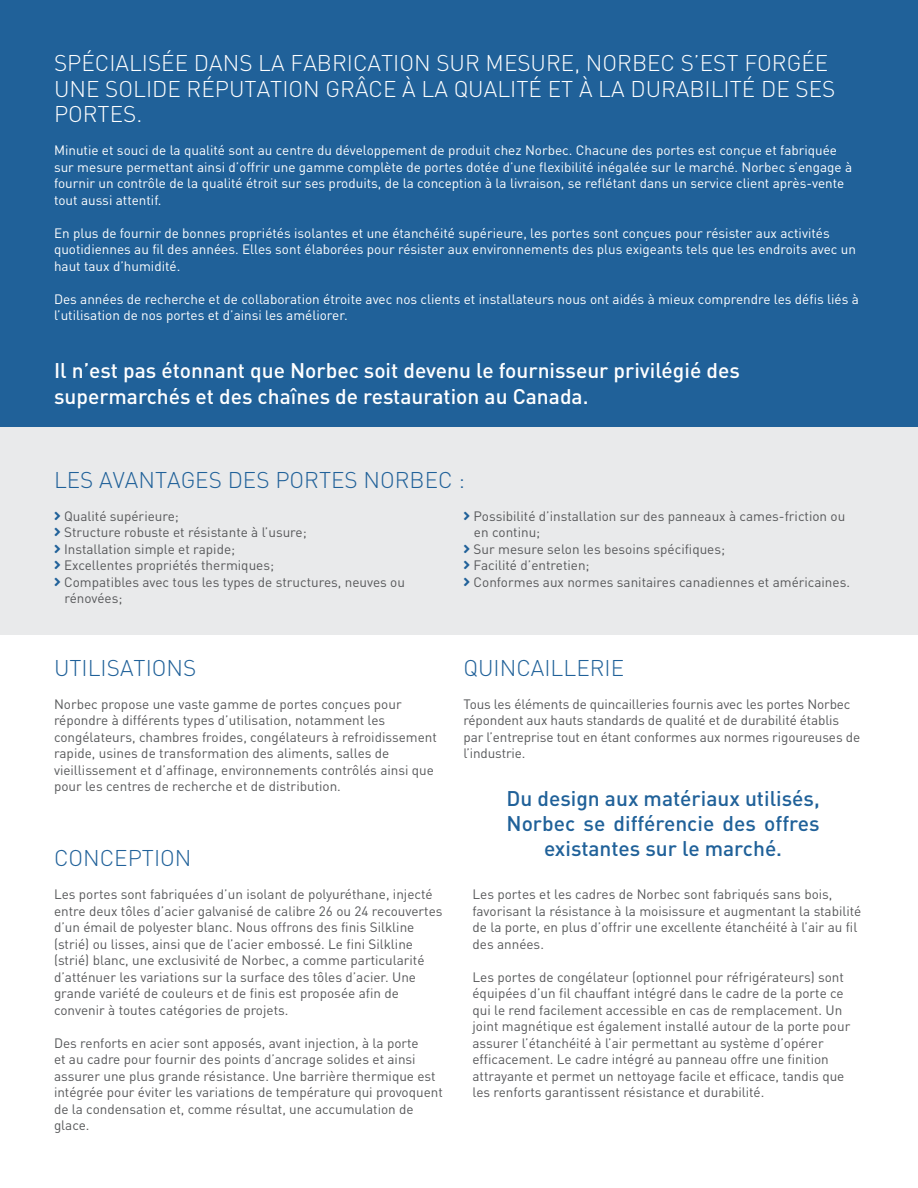
<style>
.page{position:relative;width:918px;height:1188px;background:#fff}
.page>*{position:absolute;margin:0;border:0;box-sizing:border-box;transform-origin:0 0}
.t1{font:300 22.5px/25.5px "DIN";color:#fff}
.t2{font:300 22.5px "DIN";color:#206199}
.t3{font:500 21px/25.2px "DINOT";color:#fff}
.t4{font:500 21px/25.2px "DINOT";color:#206199;text-align:center}
.t5{font:13.5px/16.5px "DINOT";color:#57585a}
.t6{font:13.5px/16.5px "DINOT";color:#fff}
</style>
<div class="page">
<div style="left:0;top:393px;width:918px;height:241px;background:#e9eaeb"></div>
<div style="left:0;top:0;width:918px;height:427px;background:#206199"></div>
<h1 class="t1" style="left:54px;top:50px;width:783px">SPÉCIALISÉE DANS LA FABRICATION SUR MESURE, NORBEC S’EST FORGÉE<br>UNE SOLIDE RÉPUTATION GRÂCE À LA QUALITÉ ET À LA DURABILITÉ DE SES<br>PORTES.</h1>
<p class="t6" style="left:54px;top:142px;width:800px">Minutie et souci de la qualité sont au centre du développement de produit chez Norbec. Chacune des portes est conçue et fabriquée sur mesure permettant ainsi d’offrir une gamme complète de portes dotée d’une flexibilité inégalée sur le marché. Norbec s’engage à fournir un contrôle de la qualité étroit sur ses produits, de la conception à la livraison, se reflétant dans un service client après-vente tout aussi attentif.</p>
<p class="t6" style="left:54px;top:224px;width:804px">En plus de fournir de bonnes propriétés isolantes et une étanchéité supérieure, les portes sont conçues pour résister aux activités quotidiennes au fil des années. Elles sont élaborées pour résister aux environnements des plus exigeants tels que les endroits avec un haut taux d’humidité.</p>
<p class="t6" style="left:54px;top:290px;width:806px">Des années de recherche et de collaboration étroite avec nos clients et installateurs nous ont aidés à mieux comprendre les défis liés à l’utilisation de nos portes et d’ainsi les améliorer.</p>
<h2 class="t3" style="left:54px;top:358px;width:687px">Il n’est pas étonnant que Norbec soit devenu le fournisseur privilégié des supermarchés et des chaînes de restauration au Canada.</h2>
<h1 class="t2" style="left:54px;top:466px;width:412px">LES AVANTAGES DES PORTES NORBEC :</h1>
<p class="t5" style="left:64px;top:507px;width:342px">Qualité supérieure;<br>Structure robuste et résistante à l’usure;<br>Installation simple et rapide;<br>Excellentes propriétés thermiques;<br>Compatibles avec tous les types de structures, neuves ou rénovées;</p>
<p class="t5" style="left:474px;top:507px;width:378px">Possibilité d’installation sur des panneaux à cames-friction ou en continu;<br>Sur mesure selon les besoins spécifiques;<br>Facilité d’entretien;<br>Conformes aux normes sanitaires canadiennes et américaines.</p>
<h1 class="t2" style="left:54px;top:654px;width:144px">UTILISATIONS</h1>
<p class="t5" style="left:54px;top:696px;width:385px">Norbec propose une vaste gamme de portes conçues pour répondre à différents types d’utilisation, notamment les congélateurs, chambres froides, congélateurs à refroidissement rapide, usines de transformation des aliments, salles de vieillissement et d’affinage, environnements contrôlés ainsi que pour les centres de recherche et de distribution.</p>
<h1 class="t2" style="left:54px;top:845px;width:139px">CONCEPTION</h1>
<p class="t5" style="left:54px;top:886px;width:390px">Les portes sont fabriquées d’un isolant de polyuréthane, injecté entre deux tôles d’acier galvanisé de calibre 26 ou 24 recouvertes d’un émail de polyester blanc. Nous offrons des finis Silkline (strié) ou lisses, ainsi que de l’acier embossé. Le fini Silkline (strié) blanc, une exclusivité de Norbec, a comme particularité d’atténuer les variations sur la surface des tôles d’acier. Une grande variété de couleurs et de finis est proposée afin de convenir à toutes catégories de projets.</p>
<p class="t5" style="left:54px;top:1035px;width:390px">Des renforts en acier sont apposés, avant injection, à la porte<br>et au cadre pour fournir des points d’ancrage solides et ainsi assurer une plus grande résistance. Une barrière thermique est intégrée pour éviter les variations de température qui provoquent de la condensation et, comme résultat, une accumulation de glace.</p>
<h1 class="t2" style="left:464px;top:654px;width:162px">QUINCAILLERIE</h1>
<p class="t5" style="left:464px;top:696px;width:398px">Tous les éléments de quincailleries fournis avec les portes Norbec répondent aux hauts standards de qualité et de durabilité établis par l’entreprise tout en étant conformes aux normes rigoureuses de l’industrie.</p>
<h2 class="t4" style="left:507px;top:785px;width:315px">Du design aux matériaux utilisés,<br>Norbec se différencie des offres existantes sur le marché.</h2>
<p class="t5" style="left:472px;top:886px;width:390px">Les portes et les cadres de Norbec sont fabriqués sans bois, favorisant la résistance à la moisissure et augmentant la stabilité de la porte, en plus d’offrir une excellente étanchéité à l’air au fil des années.</p>
<p class="t5" style="left:472px;top:969px;width:379px">Les portes de congélateur (optionnel pour réfrigérateurs) sont équipées d’un fil chauffant intégré dans le cadre de la porte ce qui le rend facilement accessible en cas de remplacement. Un joint magnétique est également installé autour de la porte pour assurer l’étanchéité à l’air permettant au système d’opérer efficacement. Le cadre intégré au panneau offre une finition attrayante et permet un nettoyage facile et efficace, tandis que les renforts garantissent résistance et durabilité.</p>
</div>
